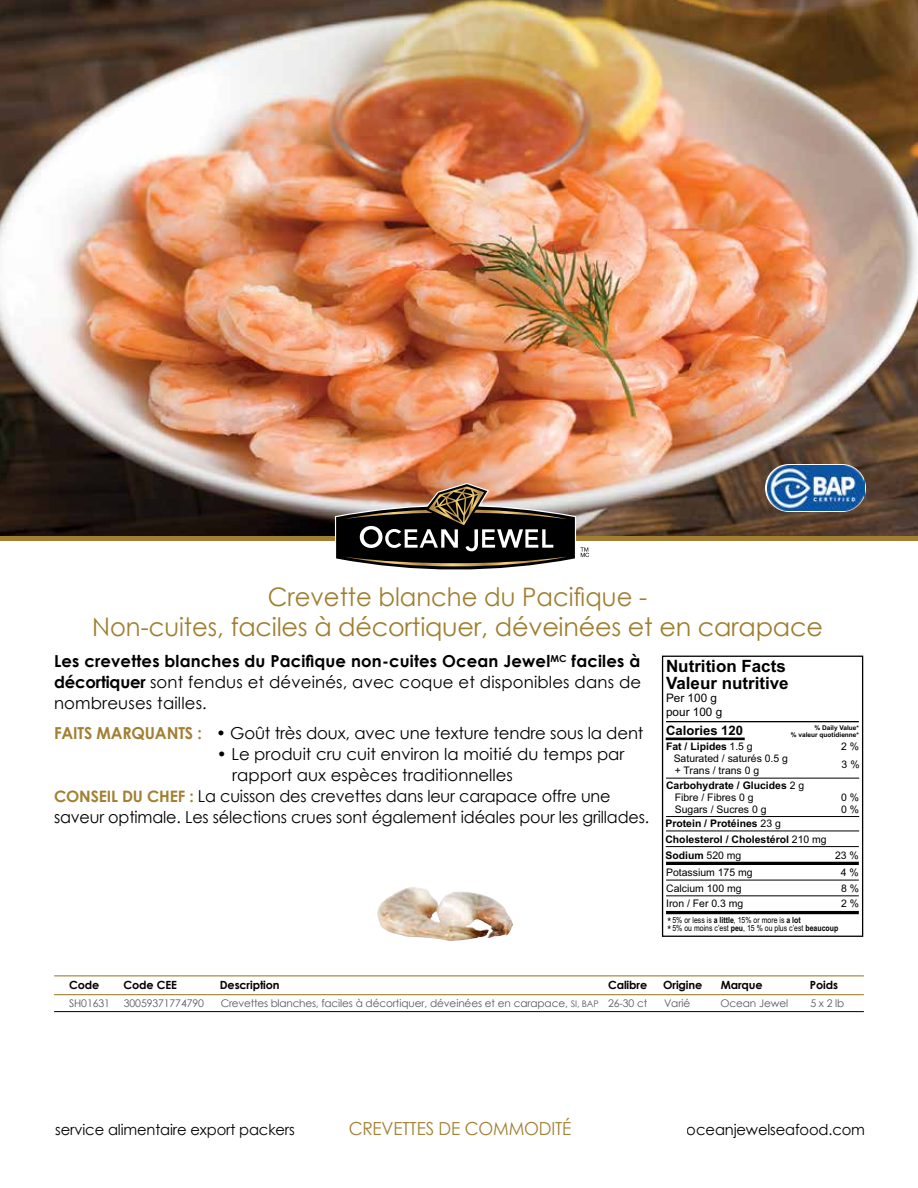
<style>
.page{position:relative;width:918px;height:1188px;background:#fff}
.page>*{position:absolute;margin:0;border:0;box-sizing:border-box;transform-origin:0 0}
.t1{font:25.5px/30px "Century Gothic";letter-spacing:-.01em;color:#9e7f30;text-align:center;scale:.95 1}
.t2{font:18px "Century Gothic";letter-spacing:-.01em;color:#a27f32;scale:.95 1}
.t3{font:700 16.95px/17px "Arial";color:#000}
.t4{font:16.5px "Century Gothic";letter-spacing:-.01em;color:#000}
.t5{font:700 16.5px/21px "Century Gothic";letter-spacing:.01em;color:#000;text-align:justify}
.t6{font:15px "Century Gothic";letter-spacing:-.01em;color:#000}
.t7{font:700 13.05px "Arial";color:#000}
.t8{font:11.7px/14.1px "Arial";color:#000}
.t9{font:700 11.25px "Century Gothic";letter-spacing:-.01em;color:#000}
.t10{font:10.5px "Century Gothic";letter-spacing:-.01em;color:#58595b}
.t11{font:700 10.5px/15.6px "Arial";color:#000}
.t12{font:10.5px/11.7px "Arial";color:#000}
.t13{font:8.55px/7.8px "Arial Narrow";color:#000}
.t14{font:700 6.6px/6.6px "Arial";color:#000;text-align:right}
.s1{font-weight:400}
.s2{font-weight:700;color:#a27f32}
.s3{font-weight:700}
.s4{font-weight:700;font-size:15.75px;color:#a27f32}
.s5{font-size:11.7px}
.s6{font-size:9px}
</style>
<div class="page">
<img style="left:0;top:0;width:918px;height:536px">
<hr style="left:54px;top:994px;width:810px;height:1px;background:#a27f32">
<hr style="left:54px;top:1011px;width:810px;height:1px;background:#000">
<hr style="left:54px;top:975px;width:810px;height:1px;background:#a27f32">
<div style="left:0;top:536px;width:918px;height:5px;background:#a27f32"></div>
<img style="left:334px;top:482px;width:255px;height:88px">
<img style="left:377px;top:887px;width:136px;height:54px">
<svg style="left:765px;top:464px;width:101px;height:48px"></svg>
<img style="left:767px;top:466px;width:97px;height:44px">
<div style="left:662px;top:656px;width:201px;height:281px;border:1px solid #000"></div>
<hr style="left:666px;top:738px;width:79px;height:2px;background:#000">
<hr style="left:666px;top:862px;width:193px;height:3px;background:#000">
<hr style="left:666px;top:911px;width:193px;height:3px;background:#000">
<hr style="left:666px;top:721px;width:193px;height:1px;background:#000">
<hr style="left:666px;top:778px;width:193px;height:1px;background:#000">
<hr style="left:666px;top:816px;width:193px;height:1px;background:#000">
<hr style="left:666px;top:831px;width:193px;height:1px;background:#000">
<hr style="left:666px;top:880px;width:193px;height:1px;background:#000">
<hr style="left:666px;top:896px;width:193px;height:1px;background:#000">
<hr style="left:666px;top:846px;width:193px;height:1px;background:#000">
<h1 class="t1" style="left:92px;top:581px;width:771px">Crevette blanche du Pacifique -<br>Non-cuites, faciles à décortiquer, déveinées et en carapace</h1>
<p class="t5" style="left:54px;top:650px;width:589px">Les crevettes blanches du Pacifique non-cuites Ocean Jewel<sup>MC</sup> faciles à décortiquer <span class="s1">sont fendus et déveinés, avec coque et disponibles dans de nombreuses tailles.</span></p>
<p class="t4" style="left:54px;top:722px;width:591px"><span class="s2">FAITS MARQUANTS :</span> <span class="s3">•</span> Goût très doux, avec une texture tendre sous la dent</p>
<p class="t4" style="left:217px;top:743px;width:409px">• Le produit cru cuit environ la moitié du temps par</p>
<p class="t4" style="left:232px;top:764px;width:282px">rapport aux espèces traditionnelles</p>
<p class="t4" style="left:54px;top:785px;width:558px"><span class="s4">CONSEIL DU CHEF :</span> La cuisson des crevettes dans leur carapace offre une</p>
<p class="t4" style="left:54px;top:806px;width:597px">saveur optimale. Les sélections crues sont également idéales pour les grillades.</p>
<p class="t3" style="left:666px;top:658px;width:124px">Nutrition Facts<br>Valeur nutritive</p>
<p class="t8" style="left:666px;top:690px;width:58px">Per 100 g pour 100 g</p>
<p class="t7" style="left:666px;top:721px;width:78px">Calories 120</p>
<p class="t11" style="left:666px;top:739px;width:88px">Fat / Lipides <span class="s1">1.5 g</span></p>
<p class="t12" style="left:841px;top:741px;width:19px">2 %</p>
<p class="t12" style="left:674px;top:752px;width:116px">Saturated / saturés 0.5 g + Trans / trans 0 g</p>
<p class="t11" style="left:675px;top:780px;width:131px;line-height:11.7px;text-indent:-9px">Carbohydrate / Glucides <span class="s1">2 g<br>Fibre / Fibres 0 g</span></p>
<p class="t12" style="left:841px;top:792px;width:19px">0 %</p>
<p class="t12" style="left:675px;top:803px;width:93px">Sugars / Sucres 0 g</p>
<p class="t12" style="left:841px;top:803px;width:19px">0 %</p>
<p class="t14" style="left:791px;top:725px;width:70px">% Daily Value*<br>% valeur quotidienne*</p>
<p class="t12" style="left:842px;top:758px;width:19px">3 %</p>
<p class="t11" style="left:665px;top:816px;width:163px">Protein / Protéines <span class="s1">23 g<br></span>Cholesterol / Cholestérol <span class="s1">210 mg<br></span>Sodium <span class="s1">520 mg</span></p>
<p class="t12" style="left:835px;top:849px;width:25px">23 %</p>
<p class="t12" style="left:666px;top:867px;width:88px">Potassium 175 mg</p>
<p class="t12" style="left:841px;top:867px;width:19px">4 %</p>
<p class="t12" style="left:666px;top:882px;width:77px">Calcium 100 mg</p>
<p class="t12" style="left:841px;top:882px;width:19px">8 %</p>
<p class="t12" style="left:666px;top:898px;width:79px">Iron / Fer 0.3 mg</p>
<p class="t12" style="left:841px;top:898px;width:19px">2 %</p>
<p class="t13" style="left:667px;top:916px;width:172px"><span class="s5">*</span> 5% or less is <span class="s3">a little</span>, 15% or more is <span class="s3">a lot<br></span><span class="s5">*</span> 5% ou moins c’est <span class="s3">peu</span>, 15 % ou plus c’est <span class="s3">beaucoup</span></p>
<p class="t9" style="left:69px;top:977px;width:32px">Code</p>
<p class="t9" style="left:124px;top:977px;width:55px">Code CEE</p>
<p class="t9" style="left:220px;top:977px;width:61px">Description</p>
<p class="t9" style="left:608px;top:977px;width:41px">Calibre</p>
<p class="t9" style="left:663px;top:977px;width:41px">Origine</p>
<p class="t9" style="left:721px;top:977px;width:43px">Marque</p>
<p class="t9" style="left:810px;top:977px;width:30px">Poids</p>
<p class="t10" style="left:69px;top:995px;width:42px">SH01631</p>
<p class="t10" style="left:124px;top:995px;width:82px">30059371774790</p>
<p class="t10" style="left:221px;top:995px;width:428px">Crevettes blanches, faciles à décortiquer, déveinées et en carapace, <span class="s6">SI, BAP</span> 26-30 ct</p>
<p class="t10" style="left:664px;top:995px;width:28px">Varié</p>
<p class="t10" style="left:721px;top:995px;width:69px">Ocean Jewel</p>
<p class="t10" style="left:810px;top:995px;width:35px">5 x 2 lb</p>
<p class="t6" style="left:55px;top:1119px;width:241px">service alimentaire export packers</p>
<p class="t2" style="left:349px;top:1116px;width:236px">CREVETTES DE COMMODITÉ</p>
<p class="t6" style="left:687px;top:1119px;width:180px">oceanjewelseafood.com</p>
</div>
